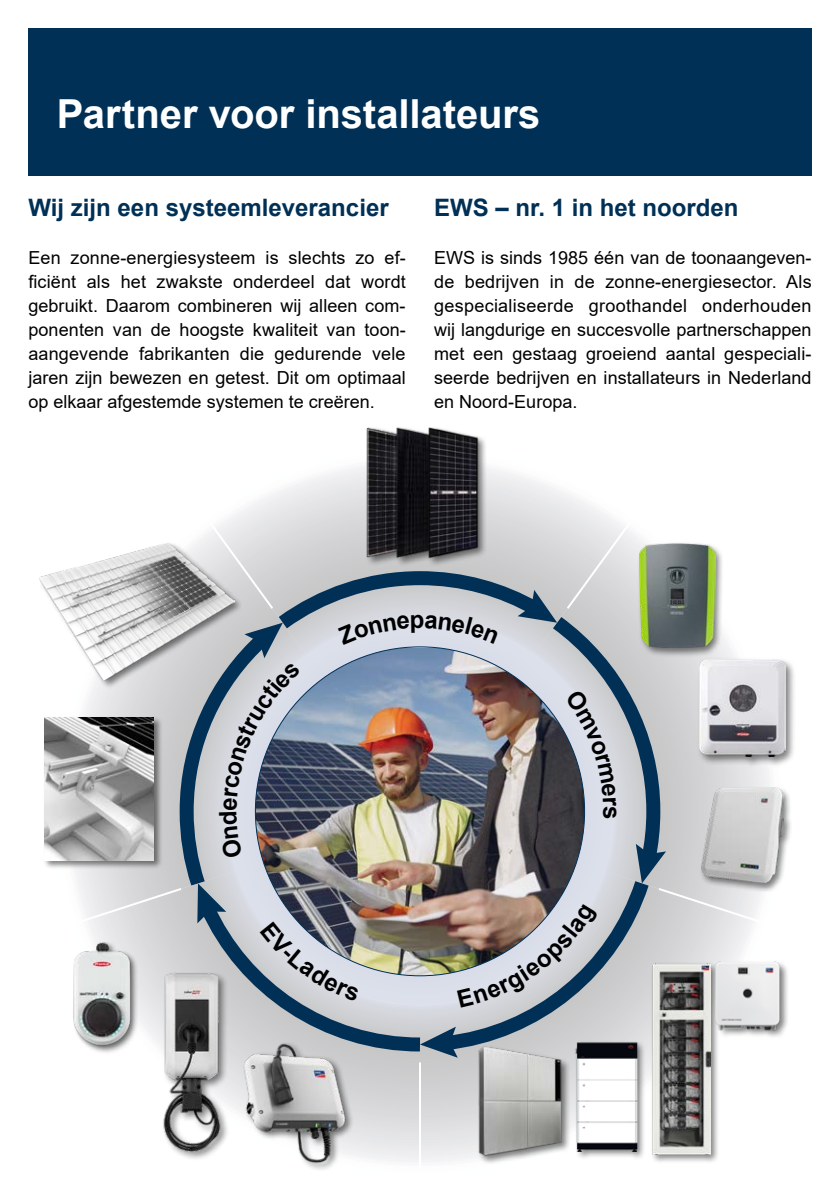
<style>
.page{position:relative;width:840px;height:1191px;background:#fff}
.page>*{position:absolute;margin:0;border:0;box-sizing:border-box;transform-origin:0 0}
.t1{font:700 40px "Arial";color:#fff}
.t2{font:700 24px "Arial";color:#003056}
.t3{font:700 24px "Arial";color:#000}
.t4{font:18px/24px "Arial";letter-spacing:.005em;color:#000;text-align:justify}
</style>
<div class="page">
<div style="left:28px;top:28px;width:783px;height:148px;background:#003056"></div>
<svg style="left:239px;top:467px;width:397px;height:97px"></svg>
<svg style="left:199px;top:513px;width:162px;height:28px"></svg>
<svg style="left:74px;top:869px;width:345px;height:293px"></svg>
<svg style="left:421px;top:893px;width:340px;height:269px"></svg>
<svg style="left:207px;top:521px;width:158px;height:43px;background:#dadadc"></svg>
<svg style="left:487px;top:521px;width:145px;height:43px;background:#dcdcde"></svg>
<svg style="left:434px;top:1007px;width:216px;height:51px;background:#99a6b1"></svg>
<svg style="left:434px;top:1026px;width:23px;height:31px"></svg>
<svg style="left:230px;top:1007px;width:204px;height:51px;background:#9ea9b4"></svg>
<div style="left:637px;top:541px;width:86px;height:117px;background:#000;opacity:.5"></div>
<img style="left:639px;top:543px;width:75px;height:21px">
<div style="left:43px;top:716px;width:120px;height:153px;background:#000;opacity:.5"></div>
<img style="left:44px;top:718px;width:35px;height:142px">
<div style="left:365px;top:426px;width:122px;height:141px;background:#000;opacity:.5"></div>
<img style="left:361px;top:426px;width:119px;height:135px">
<div style="left:161px;top:971px;width:69px;height:190px;background:#000;opacity:.5"></div>
<img style="left:158px;top:1007px;width:66px;height:148px">
<div style="left:73px;top:941px;width:67px;height:115px;background:#000;opacity:.5"></div>
<img style="left:73px;top:937px;width:64px;height:115px">
<div style="left:242px;top:1041px;width:111px;height:131px;background:#000;opacity:.5"></div>
<img style="left:241px;top:1041px;width:106px;height:123px">
<div style="left:696px;top:657px;width:100px;height:111px;background:#000;opacity:.5"></div>
<img style="left:760px;top:659px;width:25px;height:97px">
<div style="left:698px;top:785px;width:94px;height:108px;background:#000;opacity:.5"></div>
<img style="left:760px;top:788px;width:22px;height:95px">
<div style="left:38px;top:541px;width:205px;height:149px;background:#000;opacity:.5"></div>
<img style="left:40px;top:543px;width:195px;height:137px">
<div style="left:476px;top:1045px;width:95px;height:120px;background:#000;opacity:.5"></div>
<img style="left:468px;top:1043px;width:102px;height:117px">
<div style="left:573px;top:1040px;width:73px;height:121px;background:#000;opacity:.5"></div>
<img style="left:574px;top:1007px;width:68px;height:144px">
<div style="left:650px;top:960px;width:138px;height:204px;background:#000;opacity:.5"></div>
<img style="left:712px;top:957px;width:70px;height:76px">
<img style="left:652px;top:1007px;width:58px;height:147px">
<img style="left:79px;top:564px;width:681px;height:443px">
<h1 class="t1" style="left:57px;top:85px;width:485px">Partner voor installateurs</h1>
<h2 class="t2" style="left:28px;top:191px;width:361px">Wij zijn een systeemleverancier</h2>
<p class="t4" style="left:28px;top:246px;width:379px">Een zonne-energiesysteem is slechts zo ef&shy;ficiënt als het zwakste onderdeel dat wordt gebruikt. Daarom combineren wij alleen com&shy;ponenten van de hoogste kwaliteit van toon&shy;aangevende fabrikanten die gedurende vele jaren zijn bewezen en getest. Dit om optimaal op elkaar afgestemde systemen te creëren.</p>
<h2 class="t2" style="left:434px;top:191px;width:306px">EWS – nr. 1 in het noorden</h2>
<p class="t4" style="left:434px;top:246px;width:379px">EWS is sinds 1985 één van de toonaangeven&shy;de bedrijven in de zonne-energiesector. Als gespecialiseerde groothandel onderhouden wij langdurige en succesvolle partnerschappen met een gestaag groeiend aantal gespeciali&shy;seerde bedrijven en installateurs in Nederland en Noord-Europa.</p>
<h2 class="t3" style="left:628px;top:806px;width:15px;rotate:90deg">s</h2>
</div>
